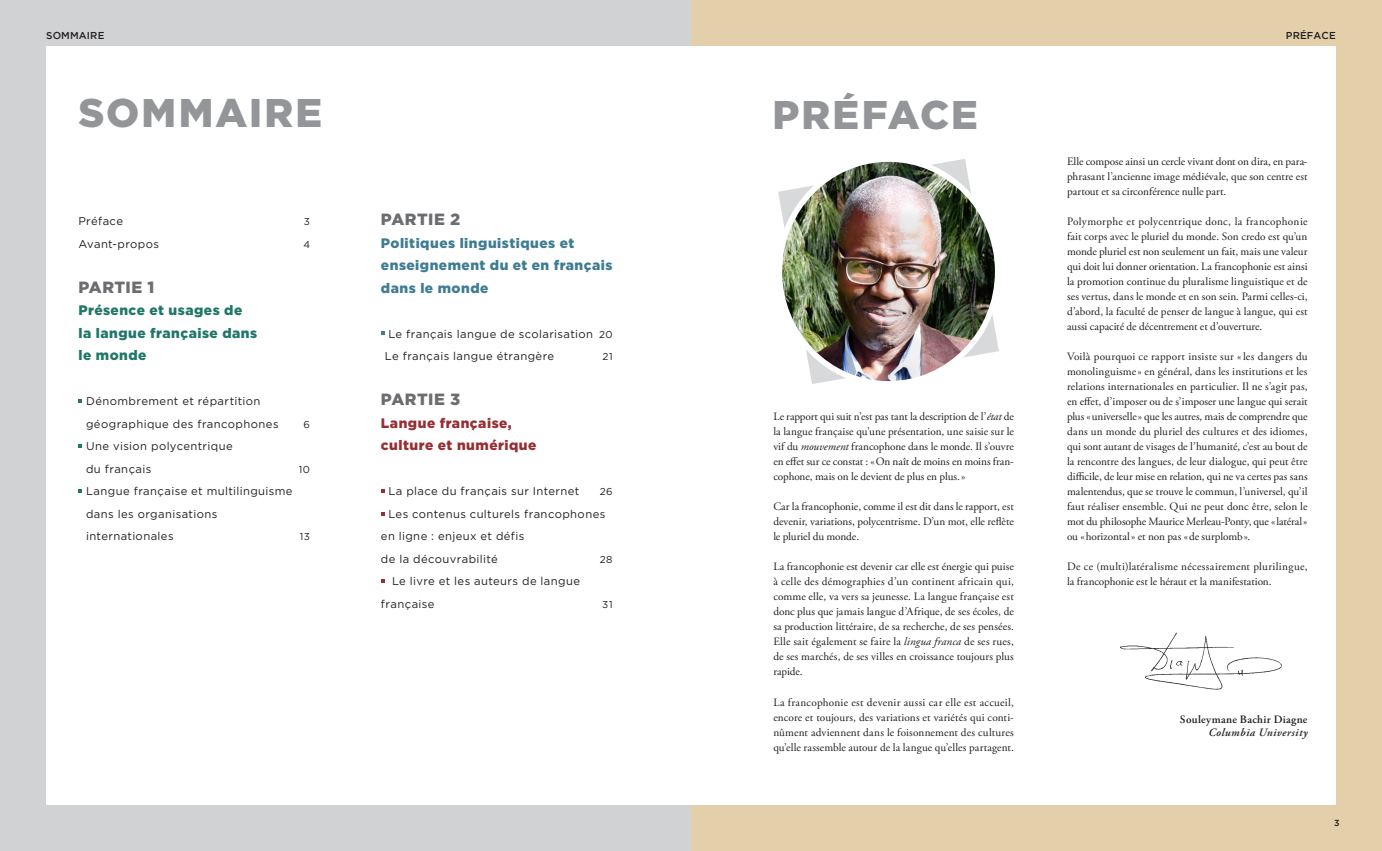
<style>
.page{position:relative;width:1382px;height:851px;background:#fff}
.page>*{position:absolute;margin:0;border:0;box-sizing:border-box;transform-origin:0 0}
.t1{font:900 40px "Gotham";letter-spacing:.05em;color:#939598}
.t2{font:900 16.25px "Gotham";letter-spacing:.03em;color:#6c6d70}
.t3{font:900 13.75px/22.5px "Gotham";letter-spacing:.035em;color:#3e7c93}
.t4{font:900 13.75px "Gotham";letter-spacing:.035em;color:#207768}
.t5{font:900 13.75px "Gotham";letter-spacing:.035em;color:#962e33}
.TEXTE_COURANT_OIF{font:11.25px/15px "Adobe Garamond Pro";color:#231f20;text-align:justify}
.t6{font:11.25px/22.5px "Gotham";letter-spacing:.035em;color:#231f20}
.TEXTE_COURANT_OIF-2{font:600 11.25px "Adobe Garamond Pro";letter-spacing:.03em;color:#231f20}
.t7{font:italic 600 11.25px "Adobe Garamond Pro";letter-spacing:.04em;color:#231f20}
.t8{font:500 10px "Gotham";letter-spacing:.015em;color:#231f20}
.t9{font:10px "Gotham";letter-spacing:.05em;color:#231f20}
.t10{font:500 8.75px "Gotham";color:#231f20}
.s1{font-size:10px}
.s2{font-style:italic}
</style>
<div class="page">
<div style="left:0;top:0;width:691px;height:850px;background:#d1d2d4"></div>
<div style="left:46px;top:46px;width:1290px;height:758px;background:#fff"></div>
<div style="left:691px;top:0;width:691px;height:850px;background:#e3cfaa"></div>
<div style="left:691px;top:46px;width:645px;height:758px;background:#fff"></div>
<img style="left:779px;top:159px;width:219px;height:225px">
<div style="left:776px;top:156px;width:224px;height:230px;border:6px solid #fff;border-radius:50%"></div>
<img style="left:1120px;top:632px;width:162px;height:58px">
<svg style="left:78px;top:399px;width:4px;height:3px"></svg>
<svg style="left:78px;top:444px;width:4px;height:4px"></svg>
<svg style="left:78px;top:489px;width:4px;height:3px"></svg>
<svg style="left:381px;top:331px;width:3px;height:4px"></svg>
<p class="t8" style="left:46px;top:30px;width:60px">SOMMAIRE</p>
<p class="t1" style="left:78px;top:85px;width:245px">SOMMAIRE</p>
<p class="t6" style="left:78px;top:210px;width:46px">Préface</p>
<p class="t9" style="left:304px;top:215px;width:8px">3</p>
<p class="t6" style="left:78px;top:232px;width:82px">Avant-propos</p>
<p class="t9" style="left:303px;top:238px;width:8px">4</p>
<p class="t2" style="left:78px;top:276px;width:78px">PARTIE 1</p>
<p class="t4" style="left:78px;top:301px;width:165px">Présence et usages de</p>
<p class="t4" style="left:78px;top:323px;width:180px">la langue française dans</p>
<p class="t4" style="left:78px;top:346px;width:70px">le monde</p>
<p class="t6" style="left:86px;top:390px;width:194px">Dénombrement et répartition géographique des francophones</p>
<p class="t9" style="left:304px;top:418px;width:8px">6</p>
<p class="t6" style="left:86px;top:435px;width:148px">Une vision polycentrique du français</p>
<p class="t9" style="left:299px;top:463px;width:13px">10</p>
<p class="t6" style="left:86px;top:480px;width:208px">Langue française et multilinguisme dans les organisations internationales</p>
<p class="t9" style="left:300px;top:530px;width:12px">13</p>
<p class="t2" style="left:381px;top:208px;width:81px">PARTIE 2</p>
<p class="t3" style="left:381px;top:231px;width:233px">Politiques linguistiques et enseignement du et en français dans le monde</p>
<p class="t6" style="left:388px;top:322px;width:226px">Le français langue de scolarisation <span class="s1">20</span></p>
<p class="t6" style="left:385px;top:345px;width:171px">Le français langue étrangère</p>
<p class="t9" style="left:602px;top:350px;width:12px">21</p>
<p class="t2" style="left:381px;top:388px;width:81px">PARTIE 3</p>
<p class="t5" style="left:381px;top:413px;width:132px">Langue française,</p>
<p class="t5" style="left:381px;top:436px;width:157px">culture et numérique</p>
<p class="t6" style="left:388px;top:480px;width:193px">La place du français sur Internet</p>
<p class="t9" style="left:600px;top:485px;width:14px">26</p>
<p class="t6" style="left:381px;top:502px;width:226px;text-indent:7px">Les contenus culturels francophones en ligne : enjeux et défis</p>
<p class="t6" style="left:381px;top:547px;width:118px">de la découvrabilité</p>
<p class="t9" style="left:600px;top:553px;width:14px">28</p>
<p class="t6" style="left:381px;top:570px;width:201px;text-indent:11px">Le livre et les auteurs de langue française</p>
<p class="t9" style="left:602px;top:598px;width:12px">31</p>
<p class="t1" style="left:772px;top:87px;width:207px">PRÉFACE</p>
<p class="TEXTE_COURANT_OIF" style="left:773px;top:409px;width:242px">Le rapport qui suit n’est pas tant la description de l’<span class="s2">état</span> de la langue française qu’une présentation, une saisie sur le vif du <span class="s2">mouvement</span> francophone dans le monde. Il s’ouvre en effet sur ce constat : «On naît de moins en moins fran&shy;cophone, mais on le devient de plus en plus.»</p>
<p class="TEXTE_COURANT_OIF" style="left:773px;top:499px;width:242px">Car la francophonie, comme il est dit dans le rapport, est devenir, variations, polycentrisme. D’un mot, elle reflète le pluriel du monde.</p>
<p class="TEXTE_COURANT_OIF" style="left:773px;top:559px;width:242px">La francophonie est devenir car elle est énergie qui puise à celle des démographies d’un continent africain qui, comme elle, va vers sa jeunesse. La langue française est donc plus que jamais langue d’Afrique, de ses écoles, de sa production littéraire, de sa recherche, de ses pensées.<br>Elle sait également se faire la <span class="s2">lingua franca</span> de ses rues, de ses marchés, de ses villes en croissance toujours plus rapide.</p>
<p class="TEXTE_COURANT_OIF" style="left:773px;top:694px;width:242px">La francophonie est devenir aussi car elle est accueil, encore et toujours, des variations et variétés qui conti&shy;nûment adviennent dans le foisonnement des cultures qu’elle rassemble autour de la langue qu’elles partagent.</p>
<p class="t8" style="left:1286px;top:30px;width:51px">PRÉFACE</p>
<p class="TEXTE_COURANT_OIF" style="left:1067px;top:154px;width:242px">Elle compose ainsi un cercle vivant dont on dira, en para&shy;phrasant l’ancienne image médiévale, que son centre est partout et sa circonférence nulle part.</p>
<p class="TEXTE_COURANT_OIF" style="left:1067px;top:214px;width:242px">Polymorphe et polycentrique donc, la francophonie fait corps avec le pluriel du monde. Son credo est qu’un monde pluriel est non seulement un fait, mais une valeur qui doit lui donner orientation. La francophonie est ainsi la promotion continue du pluralisme linguistique et de ses vertus, dans le monde et en son sein. Parmi celles-ci, d’abord, la faculté de penser de langue à langue, qui est aussi capacité de décentrement et d’ouverture.</p>
<p class="TEXTE_COURANT_OIF" style="left:1067px;top:349px;width:242px">Voilà pourquoi ce rapport insiste sur «les dangers du monolinguisme» en général, dans les institutions et les relations internationales en particulier. Il ne s’agit pas, en effet, d’imposer ou de s’imposer une langue qui serait plus «universelle» que les autres, mais de comprendre que dans un monde du pluriel des cultures et des idiomes, qui sont autant de visages de l’humanité, c’est au bout de la rencontre des langues, de leur dialogue, qui peut être difficile, de leur mise en relation, qui ne va certes pas sans malentendus, que se trouve le commun, l’universel, qu’il faut réaliser ensemble. Qui ne peut donc être, selon le mot du philosophe Maurice Merleau-Ponty, que «latéral» ou «horizontal» et non pas «de surplomb».</p>
<p class="TEXTE_COURANT_OIF" style="left:1067px;top:559px;width:242px">De ce (multi)latéralisme nécessairement plurilingue, la francophonie est le héraut et la manifestation.</p>
<p class="TEXTE_COURANT_OIF-2" style="left:1180px;top:712px;width:129px">Souleymane Bachir Diagne</p>
<p class="t7" style="left:1208px;top:725px;width:101px">Columbia University</p>
<p class="t10" style="left:1334px;top:818px;width:7px">3</p>
</div>
